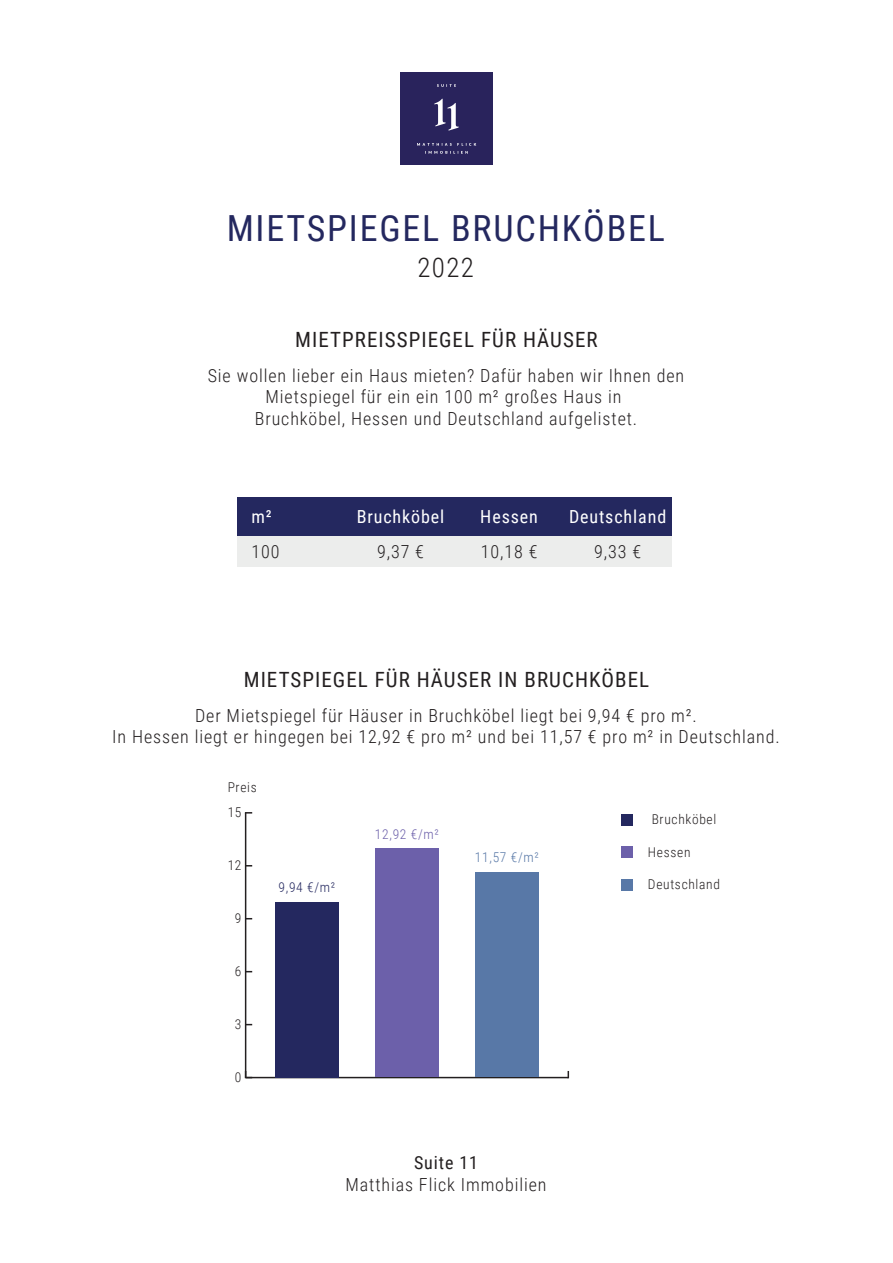
<style>
.page{position:relative;width:893px;height:1263px;background:#fff}
.page>*{position:absolute;margin:0;border:0;box-sizing:border-box;transform-origin:0 0}
.t1{font:36px "Roboto Condensed";letter-spacing:.05em;color:#24285f}
.t2{font:300 27px "Roboto Condensed";color:#231f20}
.t3{font:21px "Roboto Condensed";letter-spacing:.05em;color:#231f20}
.t4{font:300 18px/21.6px "Roboto Condensed";letter-spacing:.05em;color:#231f20;text-align:center}
.t5{font:18px "Roboto Condensed";letter-spacing:.05em;color:#fff}
.t6{font:18px "Roboto Condensed";letter-spacing:.05em;color:#231f20}
.t7{font:300 13.5px "Roboto Condensed";letter-spacing:.05em;color:#231f20}
.t8{font:300 13.5px "Roboto Condensed";color:#5878a7}
.t9{font:300 13.5px "Roboto Condensed";color:#6c60aa}
.t10{font:300 13.5px "Roboto Condensed";color:#24285f}
</style>
<div class="page">
<div style="left:401px;top:73px;width:91px;height:91px;background:#29235c"></div>
<div style="left:237px;top:497px;width:435px;height:39px;background:#24285f"></div>
<div style="left:237px;top:536px;width:435px;height:31px;background:#ecedec"></div>
<hr style="left:246px;top:1077px;width:322px;height:1px;background:#231f20">
<hr style="left:245px;top:813px;width:1px;height:264px;background:#231f20">
<svg style="left:245px;top:1071px;width:7px;height:7px"></svg>
<div style="left:475px;top:872px;width:64px;height:205px;background:#5878a7"></div>
<div style="left:375px;top:849px;width:63px;height:228px;background:#6c60aa"></div>
<div style="left:275px;top:902px;width:63px;height:175px;background:#24285f"></div>
<div style="left:621px;top:814px;width:12px;height:12px;background:#24285f"></div>
<div style="left:621px;top:846px;width:12px;height:12px;background:#6c60aa"></div>
<div style="left:621px;top:879px;width:12px;height:11px;background:#5878a7"></div>
<h1 class="t1" style="left:227px;top:203px;width:440px">MIETSPIEGEL BRUCHKÖBEL</h1>
<h2 class="t2" style="left:417px;top:248px;width:58px">2022</h2>
<p class="t3" style="left:295px;top:325px;width:304px">MIETPREISSPIEGEL FÜR HÄUSER</p>
<p class="t4" style="left:208px;top:364px;width:478px">Sie wollen lieber ein Haus mieten? Dafür haben wir Ihnen den<br>Mietspiegel für ein ein 100 m² großes Haus in<br>Bruchköbel, Hessen und Deutschland aufgelistet.</p>
<p class="t5" style="left:251px;top:504px;width:22px">m²</p>
<p class="t5" style="left:357px;top:504px;width:89px">Bruchköbel</p>
<p class="t5" style="left:480px;top:504px;width:59px">Hessen</p>
<p class="t5" style="left:569px;top:504px;width:99px">Deutschland</p>
<p class="t4" style="left:251px;top:540px;width:30px">100</p>
<p class="t4" style="left:377px;top:540px;width:48px">9,37 €</p>
<p class="t4" style="left:481px;top:540px;width:58px">10,18 €</p>
<p class="t4" style="left:594px;top:540px;width:48px">9,33 €</p>
<p class="t3" style="left:244px;top:665px;width:407px">MIETSPIEGEL FÜR HÄUSER IN BRUCHKÖBEL</p>
<p class="t4" style="left:112px;top:704px;width:669px">Der Mietspiegel für Häuser in Bruchköbel liegt bei 9,94 € pro m².<br>In Hessen liegt er hingegen bei 12,92 € pro m² und bei 11,57 € pro m² in Deutschland.</p>
<p class="t7" style="left:228px;top:777px;width:31px">Preis</p>
<p class="t7" style="left:228px;top:803px;width:15px">15</p>
<p class="t7" style="left:228px;top:856px;width:15px">12</p>
<p class="t7" style="left:235px;top:909px;width:8px">9</p>
<p class="t7" style="left:235px;top:962px;width:8px">6</p>
<p class="t7" style="left:235px;top:1015px;width:8px">3</p>
<p class="t7" style="left:235px;top:1068px;width:8px">0</p>
<p class="t9" style="left:375px;top:824px;width:65px">12,92 €/m²</p>
<p class="t8" style="left:475px;top:848px;width:65px">11,57 €/m²</p>
<p class="t7" style="left:652px;top:810px;width:66px">Bruchköbel</p>
<p class="t7" style="left:648px;top:842px;width:44px">Hessen</p>
<p class="t10" style="left:279px;top:877px;width:58px">9,94 €/m²</p>
<p class="t7" style="left:648px;top:875px;width:73px">Deutschland</p>
<p class="t6" style="left:414px;top:1150px;width:66px">Suite 11</p>
<p class="t4" style="left:345px;top:1173px;width:203px">Matthias Flick Immobilien</p>
</div>
